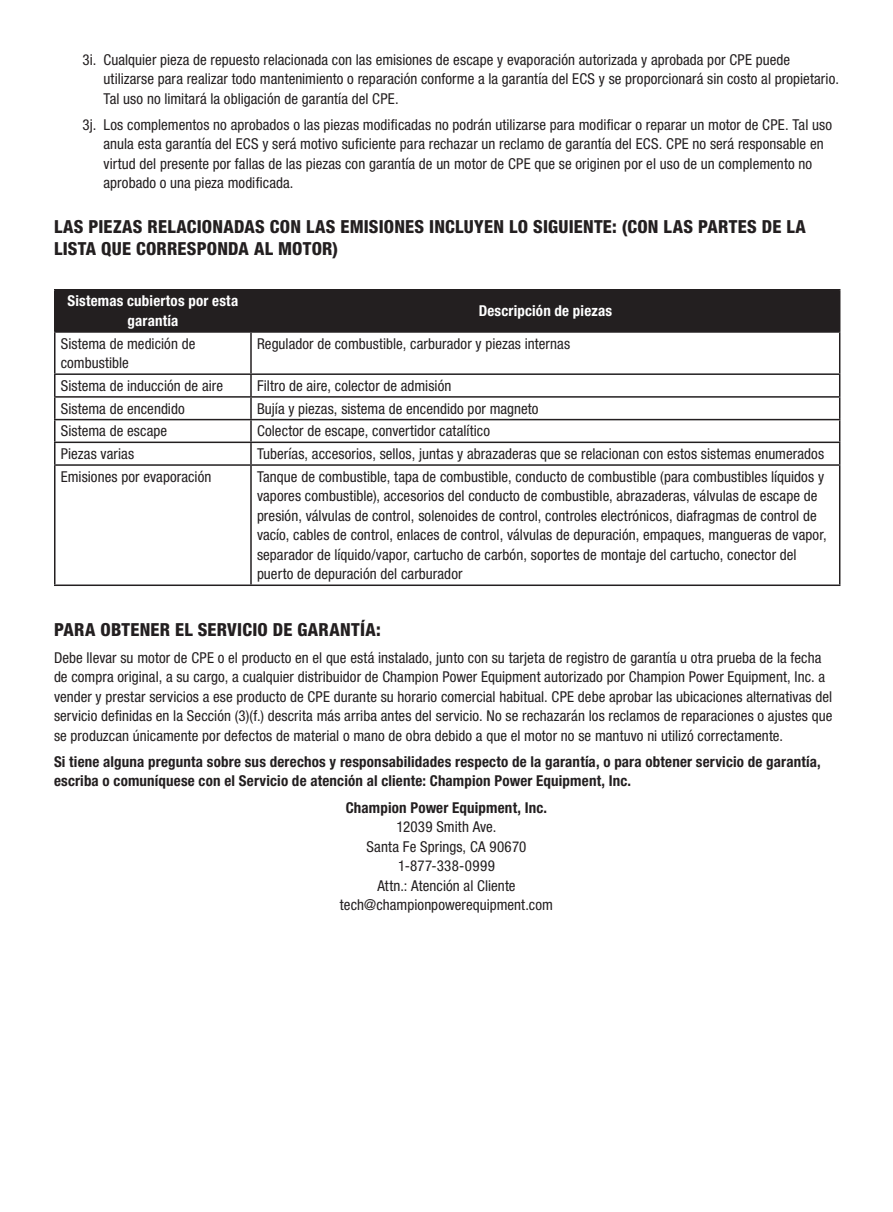
<style>
.page{position:relative;width:893px;height:1212px;background:#fff}
.page>*{position:absolute;margin:0;border:0;box-sizing:border-box;transform-origin:0 0}
.Section_Sub-Title{font:800 condensed 18px/22.5px "Helvetica Neue LT Std";letter-spacing:.015em;color:#231f20}
.Body{font:condensed 15px/19.5px "Helvetica Neue LT Std";letter-spacing:.005em;color:#231f20}
.Body-2{font:700 condensed 15px/19.5px "Helvetica Neue LT Std";letter-spacing:.01em;color:#231f20}
.Body-3{font:700 condensed 15px/19.5px "Helvetica Neue LT Std";letter-spacing:.01em;color:#fff;text-align:center}
.s1{font-weight:700}
</style>
<div class="page">
<div style="left:56px;top:290px;width:783px;height:41px;background:#231f20"></div>
<hr style="left:54px;top:289px;width:197px;height:1px;background:#231f20">
<hr style="left:54px;top:290px;width:2px;height:41px;background:#231f20">
<hr style="left:251px;top:289px;width:589px;height:1px;background:#231f20">
<hr style="left:250px;top:290px;width:2px;height:41px;background:#231f20">
<hr style="left:839px;top:290px;width:1px;height:41px;background:#231f20">
<hr style="left:54px;top:331px;width:197px;height:2px;background:#231f20">
<hr style="left:54px;top:333px;width:2px;height:40px;background:#231f20">
<hr style="left:251px;top:331px;width:589px;height:2px;background:#231f20">
<hr style="left:250px;top:333px;width:2px;height:40px;background:#231f20">
<hr style="left:839px;top:333px;width:1px;height:40px;background:#231f20">
<hr style="left:54px;top:373px;width:197px;height:2px;background:#231f20">
<hr style="left:54px;top:375px;width:2px;height:21px;background:#231f20">
<hr style="left:251px;top:373px;width:589px;height:2px;background:#231f20">
<hr style="left:250px;top:375px;width:2px;height:21px;background:#231f20">
<hr style="left:54px;top:396px;width:197px;height:2px;background:#231f20">
<hr style="left:54px;top:398px;width:2px;height:21px;background:#231f20">
<hr style="left:251px;top:396px;width:589px;height:2px;background:#231f20">
<hr style="left:250px;top:398px;width:2px;height:21px;background:#231f20">
<hr style="left:54px;top:419px;width:197px;height:1px;background:#231f20">
<hr style="left:54px;top:420px;width:2px;height:22px;background:#231f20">
<hr style="left:251px;top:419px;width:589px;height:1px;background:#231f20">
<hr style="left:250px;top:420px;width:2px;height:22px;background:#231f20">
<hr style="left:54px;top:442px;width:197px;height:1px;background:#231f20">
<hr style="left:54px;top:443px;width:2px;height:21px;background:#231f20">
<hr style="left:251px;top:442px;width:589px;height:1px;background:#231f20">
<hr style="left:250px;top:443px;width:2px;height:21px;background:#231f20">
<svg style="left:839px;top:375px;width:1px;height:89px"></svg>
<hr style="left:54px;top:464px;width:197px;height:2px;background:#231f20">
<hr style="left:54px;top:466px;width:2px;height:118px;background:#231f20">
<hr style="left:251px;top:464px;width:589px;height:2px;background:#231f20">
<hr style="left:250px;top:466px;width:2px;height:118px;background:#231f20">
<hr style="left:839px;top:466px;width:1px;height:118px;background:#231f20">
<hr style="left:54px;top:584px;width:197px;height:2px;background:#231f20">
<hr style="left:251px;top:584px;width:589px;height:2px;background:#231f20">
<p class="Body" style="left:104px;top:50px;width:737px;text-indent:-21px">3i. Cualquier pieza de repuesto relacionada con las emisiones de escape y evaporación autorizada y aprobada por CPE puede utilizarse para realizar todo mantenimiento o reparación conforme a la garantía del ECS y se proporcionará sin costo al propietario.<br>Tal uso no limitará la obligación de garantía del CPE.</p>
<p class="Body" style="left:104px;top:115px;width:730px;text-indent:-21px">3j. Los complementos no aprobados o las piezas modificadas no podrán utilizarse para modificar o reparar un motor de CPE. Tal uso anula esta garantía del ECS y será motivo suficiente para rechazar un reclamo de garantía del ECS. CPE no será responsable en virtud del presente por fallas de las piezas con garantía de un motor de CPE que se originen por el uso de un complemento no aprobado o una pieza modificada.</p>
<p class="Section_Sub-Title" style="left:54px;top:215px;width:753px">LAS PIEZAS RELACIONADAS CON LAS EMISIONES INCLUYEN LO SIGUIENTE: (CON LAS PARTES DE LA<br>LISTA QUE CORRESPONDA AL MOTOR)</p>
<p class="Body-3" style="left:67px;top:291px;width:172px">Sistemas cubiertos por esta garantía</p>
<p class="Body-3" style="left:479px;top:301px;width:135px">Descripción de piezas</p>
<p class="Body" style="left:61px;top:333px;width:136px">Sistema de medición de combustible</p>
<p class="Body" style="left:257px;top:333px;width:315px">Regulador de combustible, carburador y piezas internas</p>
<p class="Body" style="left:61px;top:376px;width:164px">Sistema de inducción de aire</p>
<p class="Body" style="left:257px;top:376px;width:196px">Filtro de aire, colector de admisión</p>
<p class="Body" style="left:61px;top:398px;width:125px">Sistema de encendido</p>
<p class="Body" style="left:257px;top:398px;width:283px">Bujía y piezas, sistema de encendido por magneto</p>
<p class="Body" style="left:61px;top:421px;width:108px">Sistema de escape</p>
<p class="Body" style="left:257px;top:421px;width:235px">Colector de escape, convertidor catalítico</p>
<p class="Body" style="left:61px;top:444px;width:75px">Piezas varias</p>
<p class="Body" style="left:257px;top:444px;width:569px">Tuberías, accesorios, sellos, juntas y abrazaderas que se relacionan con estos sistemas enumerados</p>
<p class="Body" style="left:61px;top:467px;width:152px">Emisiones por evaporación</p>
<p class="Body" style="left:257px;top:467px;width:571px">Tanque de combustible, tapa de combustible, conducto de combustible (para combustibles líquidos y vapores combustible), accesorios del conducto de combustible, abrazaderas, válvulas de escape de presión, válvulas de control, solenoides de control, controles electrónicos, diafragmas de control de vacío, cables de control, enlaces de control, válvulas de depuración, empaques, mangueras de vapor, separador de líquido/vapor, cartucho de carbón, soportes de montaje del cartucho, conector del puerto de depuración del carburador</p>
<p class="Section_Sub-Title" style="left:54px;top:618px;width:328px">PARA OBTENER EL SERVICIO DE GARANTÍA:</p>
<p class="Body" style="left:54px;top:647px;width:780px">Debe llevar su motor de CPE o el producto en el que está instalado, junto con su tarjeta de registro de garantía u otra prueba de la fecha de compra original, a su cargo, a cualquier distribuidor de Champion Power Equipment autorizado por Champion Power Equipment, Inc. a vender y prestar servicios a ese producto de CPE durante su horario comercial habitual. CPE debe aprobar las ubicaciones alternativas del servicio definidas en la Sección (3)(f.) descrita más arriba antes del servicio. No se rechazarán los reclamos de reparaciones o ajustes que se produzcan únicamente por defectos de material o mano de obra debido a que el motor no se mantuvo ni utilizó correctamente.</p>
<p class="Body-2" style="left:54px;top:751px;width:768px">Si tiene alguna pregunta sobre sus derechos y responsabilidades respecto de la garantía, o para obtener servicio de garantía, escriba o comuníquese con el Servicio de atención al cliente: Champion Power Equipment, Inc.</p>
<p class="Body" style="left:340px;top:797px;width:215px;text-align:center"><span class="s1">Champion Power Equipment, Inc.<br></span>12039 Smith Ave.<br>Santa Fe Springs, CA 90670<br>1-877-338-0999<br>Attn.: Atención al Cliente tech@championpowerequipment.com</p>
</div>
